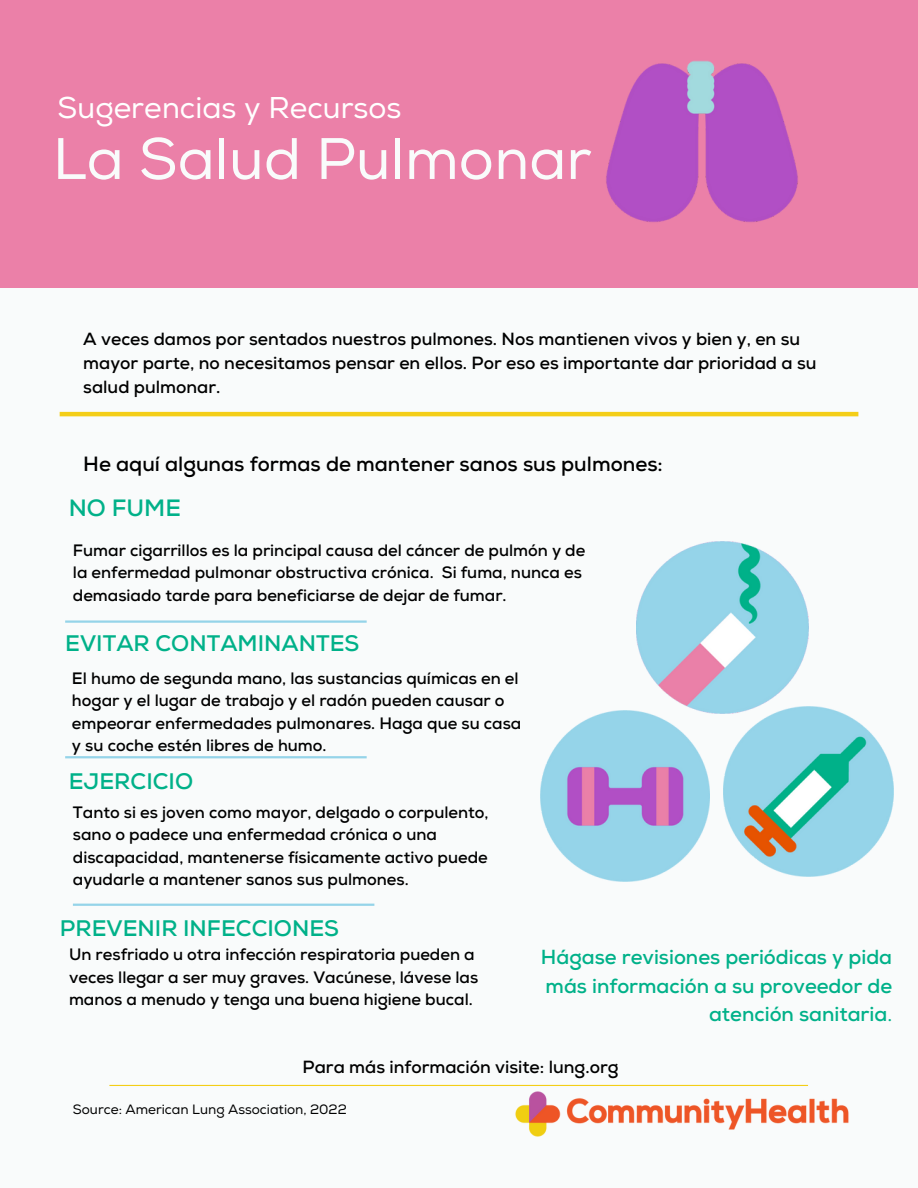
<style>
.page{position:relative;width:918px;height:1188px;background:#f9fbfb}
.page>*{position:absolute;margin:0;border:0;box-sizing:border-box;transform-origin:0 0}
.t1{font:58.35px "Nexa";color:#f9fbfb}
.t2{font:30px "Nexa";color:#fff}
.t3{font:700 23.55px "Nexa";color:#00b189}
.t4{font:700 22.5px "Nexa";color:#00b189}
.t5{font:700 20.55px "Nexa";color:#000}
.t6{font:700 20.25px/28.2px "Nexa";color:#00b189;text-align:right}
.t7{font:700 17.55px/23.7px "Nexa";color:#000}
.t8{font:700 16.5px/22.5px "Nexa";color:#000}
.t9{font:13.5px "Nexa";color:#000}
.s1{font-weight:400}
</style>
<div class="page">
<div style="left:0;top:0;width:918px;height:287px;background:#eb80a8"></div>
<img style="left:515px;top:1091px;width:334px;height:46px">
<hr style="left:109px;top:1085px;width:699px;height:1px;background:#f4ce17">
<img style="left:606px;top:60px;width:192px;height:162px">
<hr style="left:60px;top:412px;width:798px;height:4px;background:#f4ce17">
<img style="left:637px;top:542px;width:172px;height:172px">
<img style="left:540px;top:711px;width:170px;height:171px">
<img style="left:724px;top:706px;width:170px;height:170px">
<hr style="left:65px;top:620px;width:302px;height:3px;background:#95d4e9">
<hr style="left:65px;top:756px;width:302px;height:2px;background:#95d4e9">
<hr style="left:73px;top:904px;width:301px;height:2px;background:#95d4e9">
<h2 class="t2" style="left:58px;top:90px;width:345px">Sugerencias y Recursos</h2>
<h1 class="t1" style="left:53px;top:124px;width:540px">La Salud Pulmonar</h1>
<p class="t7" style="left:83px;top:328px;width:735px">A veces damos por sentados nuestros pulmones. Nos mantienen vivos y bien y, en su mayor parte, no necesitamos pensar en ellos. Por eso es importante dar prioridad a su salud pulmonar.</p>
<p class="t5" style="left:83px;top:452px;width:581px">He aquí algunas formas de mantener sanos sus pulmones:</p>
<h3 class="t3" style="left:69px;top:494px;width:114px">NO FUME</h3>
<p class="t8" style="left:73px;top:539px;width:514px">Fumar cigarrillos es la principal causa del cáncer de pulmón y de la enfermedad pulmonar obstructiva crónica. Si fuma, nunca es demasiado tarde para beneficiarse de dejar de fumar.</p>
<h3 class="t4" style="left:65px;top:630px;width:296px">EVITAR CONTAMINANTES</h3>
<p class="t8" style="left:72px;top:667px;width:451px">El humo de segunda mano, las sustancias químicas en el hogar y el lugar de trabajo y el radón pueden causar o empeorar enfermedades pulmonares. Haga que su casa y su coche estén libres de humo.</p>
<h3 class="t4" style="left:69px;top:768px;width:126px">EJERCICIO</h3>
<p class="t8" style="left:73px;top:801px;width:417px">Tanto si es joven como mayor, delgado o corpulento, sano o padece una enfermedad crónica o una discapacidad, mantenerse físicamente activo puede ayudarle a mantener sanos sus pulmones.</p>
<h3 class="t4" style="left:60px;top:915px;width:281px">PREVENIR INFECCIONES</h3>
<p class="t8" style="left:69px;top:944px;width:411px">Un resfriado u otra infección respiratoria pueden a veces llegar a ser muy graves. Vacúnese, lávese las manos a menudo y tenga una buena higiene bucal.</p>
<p class="t6" style="left:541px;top:944px;width:353px">Hágase revisiones periódicas y pida más información a su proveedor de atención sanitaria<span class="s1">.</span></p>
<p class="t7" style="left:303px;top:1055px;width:317px">Para más información visite: lung.org</p>
<p class="t9" style="left:73px;top:1101px;width:275px">Source: American Lung Association, 2022</p>
</div>
